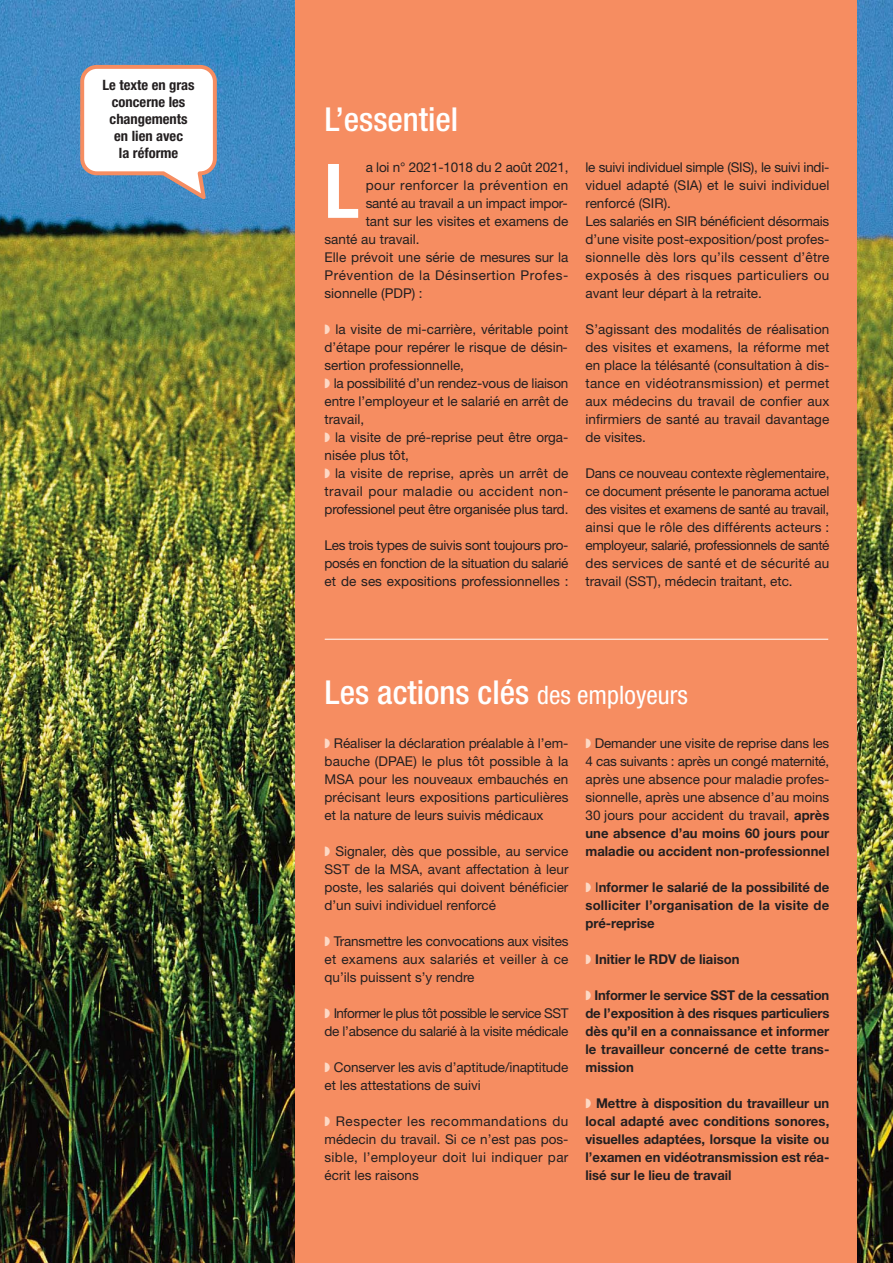
<style>
.page{position:relative;width:893px;height:1263px;background:#fff}
.page>*{position:absolute;margin:0;border:0;box-sizing:border-box;transform-origin:0 0}
.t1{font:700 condensed 75.45px "Helvetica Neue LT Std";color:#fff}
.t2{font:500 condensed 33px "Helvetica Neue LT Std";color:#fff}
.t3{font:700 condensed 14.25px/16.8px "Helvetica Neue LT Std";color:#231f20;text-align:center}
.t4{font:13.5px/18px "Helvetica Neue";color:#231f20;text-align:justify}
.t5{font:700 13.5px/18px "Helvetica Neue LT Std";color:#231f20;text-align:justify}
.t6{font:13.5px/18px "Helvetica Neue";letter-spacing:-.04em;color:#231f20}
.t7{font:13.5px "Helvetica Neue";letter-spacing:.035em;color:#231f20}
.s1{color:#fdd9c5}
.s2{font-weight:400;font-size:25.5px}
.s3{font-family:"Helvetica Neue LT Std";font-weight:700}
.s4{font-family:"Helvetica Neue";font-weight:400}
</style>
<div class="page">
<img style="left:0;top:0;width:892px;height:1263px">
<div style="left:295px;top:0;width:561px;height:1263px;background:#f68d61"></div>
<hr style="left:325px;top:639px;width:503px;height:1px;background:#fff">
<svg style="left:78px;top:63px;width:141px;height:142px"></svg>
<p class="t3" style="left:103px;top:78px;width:94px">Le texte en gras concerne les changements en lien avec<br>la réforme</p>
<h2 class="t2" style="left:325px;top:101px;width:135px">L’essentiel</h2>
<h1 class="t1" style="left:324px;top:164px;width:36px">L</h1>
<p class="t4" style="left:365px;top:159px;width:204px">a loi n° 2021-1018 du 2 août 2021,</p>
<p class="t7" style="left:365px;top:180px;width:204px">pour renforcer la prévention en</p>
<p class="t4" style="left:365px;top:195px;width:203px">santé au travail a un impact impor-</p>
<p class="t4" style="left:365px;top:213px;width:204px">tant sur les visites et examens de</p>
<p class="t4" style="left:324px;top:231px;width:96px">santé au travail.</p>
<p class="t4" style="left:324px;top:249px;width:245px">Elle prévoit une série de mesures sur la</p>
<p class="t7" style="left:324px;top:270px;width:245px">Prévention de la Désinsertion Profes -</p>
<p class="t4" style="left:324px;top:285px;width:100px">sionnelle (PDP) :</p>
<p class="t4" style="left:324px;top:321px;width:245px;text-align:left"><span class="s1">◗</span> la visite de mi-carrière, véritable point d’étape pour repérer le risque de désin&shy;sertion professionnelle,<br><span class="s1">◗</span> la possibilité d’un rendez-vous de liaison entre l’employeur et le salarié en arrêt de travail,<br><span class="s1">◗</span> la visite de pré-reprise peut être orga&shy;nisée plus tôt,<br><span class="s1">◗</span> la visite de reprise, après un arrêt de travail pour maladie ou accident non&shy;professionel peut être organisée plus tard.</p>
<p class="t4" style="left:324px;top:537px;width:245px">Les trois types de suivis sont toujours pro&shy;posés en fonction de la situation du salarié et de ses expositions professionnelles :</p>
<p class="t4" style="left:585px;top:159px;width:245px;text-align:left">le suivi individuel simple (SIS), le suivi indi&shy;viduel adapté (SIA) et le suivi individuel renforcé (SIR).<br>Les salariés en SIR bénéficient désormais d’une visite post-exposition/post profes&shy;sionnelle dès lors qu’ils cessent d’être exposés à des risques particuliers ou avant leur départ à la retraite.</p>
<p class="t4" style="left:585px;top:321px;width:245px">S’agissant des modalités de réalisation des visites et examens, la réforme met en place la télésanté (consultation à dis&shy;tance en vidéotransmission) et permet aux médecins du travail de confier aux infirmiers de santé au travail davantage de visites.</p>
<p class="t4" style="left:585px;top:465px;width:245px">Dans ce nouveau contexte règlementaire, ce document présente le panorama actuel des visites et examens de santé au travail, ainsi que le rôle des différents acteurs : employeur, salarié, professionnels de santé des services de santé et de sécurité au travail (SST), médecin traitant, etc.</p>
<h2 class="t2" style="left:325px;top:673px;width:364px">Les actions clés <span class="s2">des employeurs</span></h2>
<p class="t4" style="left:324px;top:735px;width:245px"><span class="s1">◗</span> Réaliser la déclaration préalable à l’em&shy;bauche (DPAE) le plus tôt possible à la MSA pour les nouveaux embauchés en précisant leurs expositions particulières et la nature de leurs suivis médicaux</p>
<p class="t4" style="left:324px;top:843px;width:245px"><span class="s1">◗</span> Signaler, dès que possible, au service SST de la MSA, avant affectation à leur poste, les salariés qui doivent bénéficier d’un suivi individuel renforcé</p>
<p class="t4" style="left:324px;top:933px;width:245px"><span class="s1">◗</span> Transmettre les convocations aux visites et examens aux salariés et veiller à ce qu’ils puissent s’y rendre</p>
<p class="t6" style="left:324px;top:1005px;width:245px"><span class="s1">◗</span> Informer le plus tôt possible le service SST de l’absence du salarié à la visite médicale</p>
<p class="t4" style="left:324px;top:1059px;width:245px"><span class="s1">◗</span> Conserver les avis d’aptitude/inaptitude et les attestations de suivi</p>
<p class="t4" style="left:324px;top:1113px;width:245px"><span class="s1">◗</span> Respecter les recommandations du médecin du travail. Si ce n’est pas pos&shy;sible, l’employeur doit lui indiquer par écrit les raisons</p>
<p class="t4" style="left:585px;top:735px;width:245px"><span class="s1">◗</span> Demander une visite de reprise dans les 4 cas suivants : après un congé maternité, après une absence pour maladie profes&shy;sionnelle, après une absence d’au moins 30 jours pour accident du travail, <span class="s3">après</span></p>
<p class="t5" style="left:585px;top:825px;width:245px">une absence d’au moins 60 jours pour maladie ou accident non-professionnel</p>
<p class="t5" style="left:585px;top:879px;width:245px"><span class="s1">◗</span> <span class="s4">I</span>nformer le salarié de la possibilité de solliciter l’organisation de la visite de pré-reprise</p>
<p class="t5" style="left:585px;top:951px;width:156px"><span class="s1">◗</span> Initier le RDV de liaison</p>
<p class="t5" style="left:585px;top:987px;width:245px"><span class="s1">◗</span> Informer le service SST de la cessation de l’exposition à des risques particuliers dès qu’il en a connaissance et informer le travailleur concerné de cette trans&shy;mission</p>
<p class="t5" style="left:585px;top:1095px;width:245px"><span class="s1">◗</span> Mettre à disposition du travailleur un local adapté avec conditions sonores, visuelles adaptées, lorsque la visite ou l’examen en vidéotransmission est réa&shy;lisé sur le lieu de travail</p>
</div>
